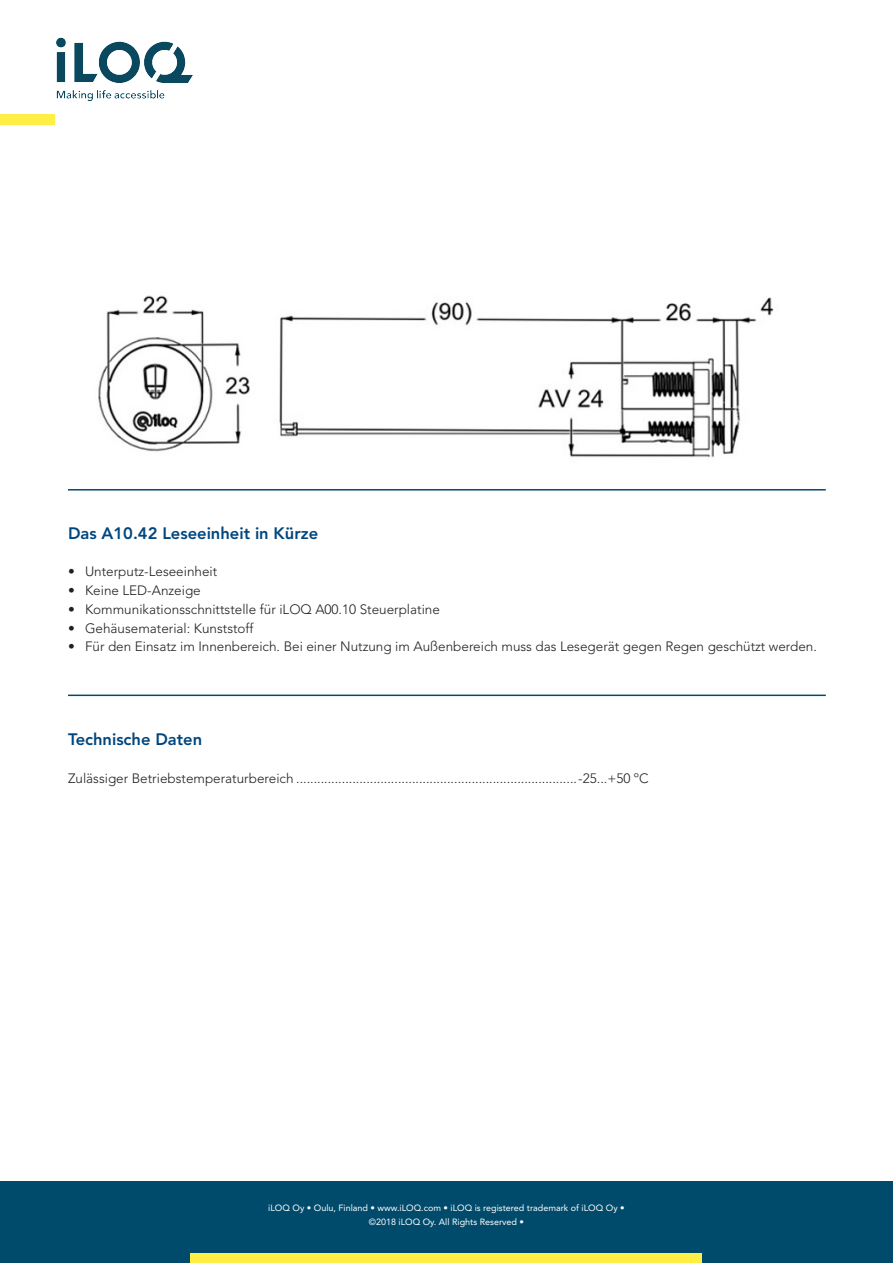
<style>
.page{position:relative;width:893px;height:1263px;background:#fff}
.page>*{position:absolute;margin:0;border:0;box-sizing:border-box;transform-origin:0 0}
.Otsikko{font:800 16.5px "Avenir LT Std";color:#00467e}
.Taulukko{font:300 13.5px "Avenir LT Std";color:#231f20}
.t1{font:9px/13.5px "Avenir LT Std";color:#fff;text-align:center}
</style>
<div class="page">
<div style="left:0;top:1181px;width:893px;height:82px;background:#004b6c"></div>
<div style="left:191px;top:1254px;width:511px;height:9px;background:#ffef44"></div>
<img style="left:56px;top:37px;width:137px;height:64px">
<div style="left:0;top:115px;width:55px;height:10px;background:#ffef44"></div>
<img style="left:98px;top:295px;width:676px;height:162px">
<hr style="left:68px;top:489px;width:758px;height:1px;background:#004b6c">
<hr style="left:68px;top:694px;width:758px;height:2px;background:#004b6c">
<p class="Otsikko" style="left:68px;top:523px;width:252px">Das A10.42 Leseeinheit in Kürze</p>
<p class="Taulukko" style="left:68px;top:564px;width:151px">• Unterputz-Leseeinheit</p>
<p class="Taulukko" style="left:68px;top:583px;width:134px">• Keine LED-Anzeige</p>
<p class="Taulukko" style="left:68px;top:601px;width:373px">• Kommunikationsschnittstelle für iLOQ A00.10 Steuerplatine</p>
<p class="Taulukko" style="left:68px;top:620px;width:187px">• Gehäusematerial: Kunststoff</p>
<p class="Taulukko" style="left:68px;top:639px;width:750px">• Für den Einsatz im Innenbereich. Bei einer Nutzung im Außenbereich muss das Lesegerät gegen Regen geschützt werden.</p>
<p class="Otsikko" style="left:68px;top:730px;width:136px">Technische Daten</p>
<p class="Taulukko" style="left:68px;top:770px;width:582px">Zulässiger Betriebstemperaturbereich ................................................................................-25...+50 ºC</p>
<p class="t1" style="left:268px;top:1201px;width:358px">iLOQ Oy • Oulu, Finland • www.iLOQ.com • iLOQ is registered trademark of iLOQ Oy • ©2018 iLOQ Oy. All Rights Reserved •</p>
</div>
